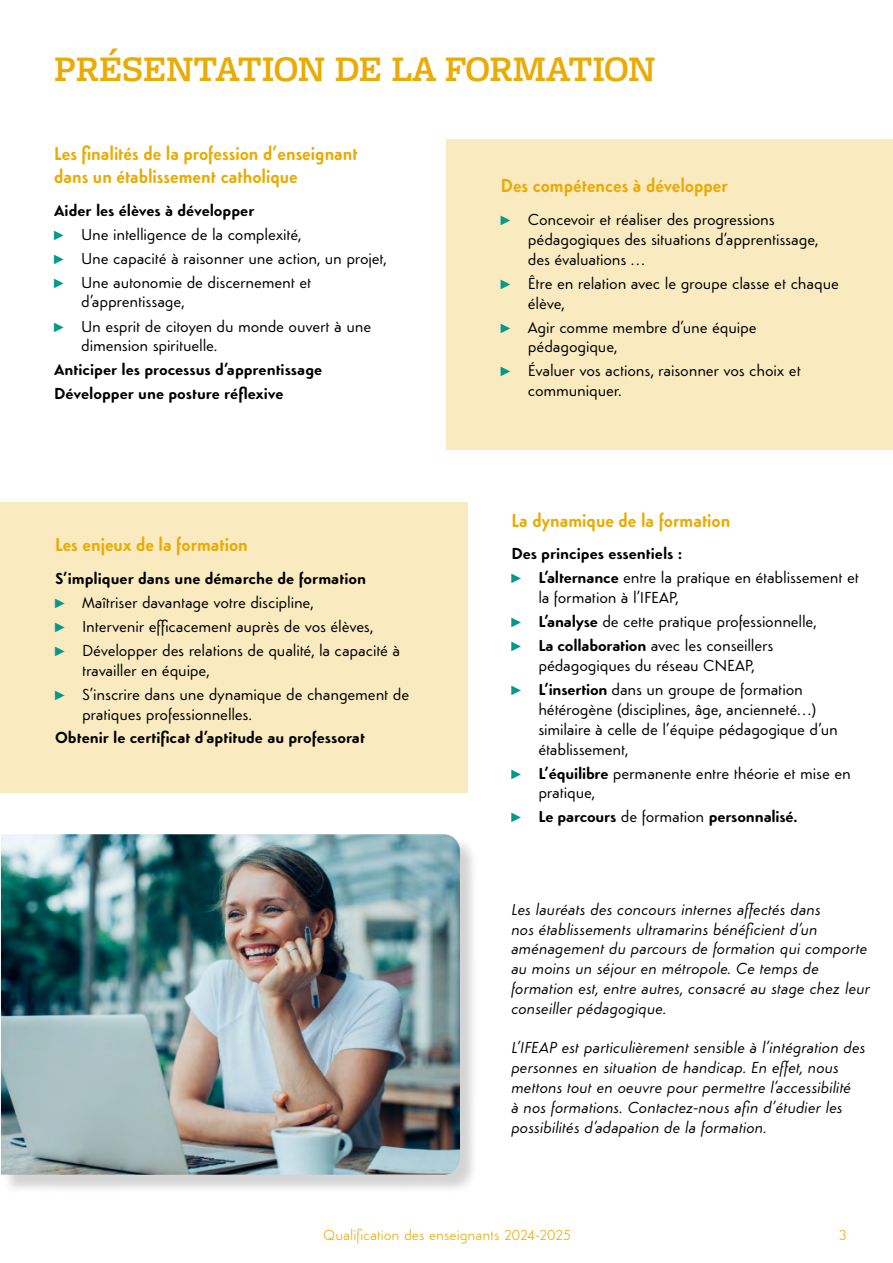
<style>
.page{position:relative;width:893px;height:1263px;background:#fff}
.page>*{position:absolute;margin:0;border:0;box-sizing:border-box;transform-origin:0 0}
.t1{font:600 37.5px "Freight Macro Pro";color:#e9ab04}
.t2{font:700 19.5px/23.4px "Simplo Soft";color:#e9ab04;scale:.9 1}
.t3{font:16.5px/24px "Simplo Soft";letter-spacing:-.01em;color:#000}
.t4{font:italic 16.5px/19.8px "Simplo Soft";color:#000}
.t5{font:700 16.5px/23.7px "Simplo Soft";letter-spacing:-.005em;color:#000}
.t6{font:300 15px "Simplo Soft";letter-spacing:-.005em;color:#e9ab04}
.s1{font-weight:700}
.s2{font-family:"Arial Narrow";font-size:13.5px;color:#00998c}
.s3{font-family:"Arial Narrow";font-weight:400;font-size:13.5px;color:#00998c}
.s4{font-weight:400}
</style>
<div class="page">
<div style="left:0;top:503px;width:468px;height:290px;background:#f9eac0"></div>
<div style="left:446px;top:139px;width:447px;height:311px;background:#f9eac0"></div>
<div style="left:3px;top:837px;width:476px;height:356px;background:#c6c6c6;opacity:.75"></div>
<img style="left:1px;top:834px;width:459px;height:341px">
<h1 class="t1" style="left:54px;top:43px;width:603px">PRÉSENTATION DE LA FORMATION</h1>
<p class="t2" style="left:54px;top:141px;width:339px">Les finalités de la profession d’enseignant dans un établissement catholique</p>
<p class="t3" style="left:54px;top:198px;width:334px"><span class="s1">Aider les élèves à développer<br></span><span class="s2">►</span> Une intelligence de la complexité,<br><span class="s2">►</span> Une capacité à raisonner une action, un projet, <span class="s2">►</span> Une autonomie de discernement et</p>
<p class="t3" style="left:54px;top:290px;width:319px;text-indent:27px">d’apprentissage,<br><span class="s2">►</span> Un esprit de citoyen du monde ouvert à une</p>
<p class="t3" style="left:81px;top:334px;width:138px">dimension spirituelle.</p>
<p class="t5" style="left:54px;top:358px;width:270px">Anticiper les processus d’apprentissage<br>Développer une posture réflexive</p>
<p class="t2" style="left:55px;top:533px;width:216px">Les enjeux de la formation</p>
<p class="t3" style="left:55px;top:566px;width:347px"><span class="s1">S’impliquer dans une démarche de formation<br></span><span class="s2">►</span> Maîtriser davantage votre discipline,<br><span class="s2">►</span> Intervenir efficacement auprès de vos élèves,<br><span class="s2">►</span> Développer des relations de qualité, la capacité à</p>
<p class="t3" style="left:55px;top:658px;width:356px;text-indent:27px">travailler en équipe,<br><span class="s2">►</span> S’inscrire dans une dynamique de changement de</p>
<p class="t3" style="left:82px;top:702px;width:172px">pratiques professionnelles.</p>
<p class="t5" style="left:55px;top:726px;width:312px">Obtenir le certificat d’aptitude au professorat</p>
<p class="t2" style="left:501px;top:174px;width:254px">Des compétences à développer</p>
<p class="t3" style="left:528px;top:210px;width:292px;line-height:19.8px;text-indent:-27px"><span class="s2">►</span> Concevoir et réaliser des progressions pédagogiques des situations d’apprentissage, des évaluations …</p>
<p class="t3" style="left:528px;top:273px;width:313px;line-height:19.8px;text-indent:-27px"><span class="s2">►</span> Être en relation avec le groupe classe et chaque élève,</p>
<p class="t3" style="left:528px;top:317px;width:230px;line-height:19.8px;text-indent:-27px"><span class="s2">►</span> Agir comme membre d’une équipe pédagogique,</p>
<p class="t3" style="left:528px;top:361px;width:275px;line-height:19.8px;text-indent:-27px"><span class="s2">►</span> Évaluer vos actions, raisonner vos choix et communiquer.</p>
<p class="t2" style="left:511px;top:509px;width:245px">La dynamique de la formation</p>
<p class="t5" style="left:511px;top:542px;width:349px">Des principes essentiels :<br><span class="s3">►</span> L’alternance <span class="s4">entre la pratique en établissement et</span></p>
<p class="t3" style="left:511px;top:585px;width:307px;text-indent:27px">la formation à l’IFEAP,<br><span class="s2">►</span> <span class="s1">L’analyse</span> de cette pratique professionnelle, <span class="s2">►</span> <span class="s1">La collaboration</span> avec les conseillers</p>
<p class="t3" style="left:511px;top:653px;width:293px;text-indent:27px">pédagogiques du réseau CNEAP,<br><span class="s2">►</span> <span class="s1">L’insertion</span> dans un groupe de formation</p>
<p class="t3" style="left:538px;top:699px;width:301px;line-height:19.8px">hétérogène (disciplines, âge, ancienneté…) similaire à celle de l’équipe pédagogique d’un établissement,</p>
<p class="t3" style="left:538px;top:763px;width:314px;line-height:19.8px;text-indent:-27px"><span class="s2">►</span> <span class="s1">L’équilibre</span> permanente entre théorie et mise en pratique,</p>
<p class="t5" style="left:511px;top:805px;width:288px"><span class="s3">►</span> Le parcours <span class="s4">de formation</span> personnalisé.</p>
<p class="t4" style="left:511px;top:899px;width:360px">Les lauréats des concours internes affectés dans<br>nos établissements ultramarins bénéficient d’un aménagement du parcours de formation qui comporte au moins un séjour en métropole. Ce temps de formation est, entre autres, consacré au stage chez leur conseiller pédagogique.</p>
<p class="t4" style="left:511px;top:1038px;width:356px">L’IFEAP est particulièrement sensible à l’intégration des personnes en situation de handicap. En effet, nous mettons tout en oeuvre pour permettre l’accessibilité<br>à nos formations. Contactez-nous afin d’étudier les possibilités d’adapation de la formation.</p>
<p class="t6" style="left:323px;top:1227px;width:249px">Qualification des enseignants 2024-2025</p>
<p class="t6" style="left:839px;top:1227px;width:9px">3</p>
</div>
